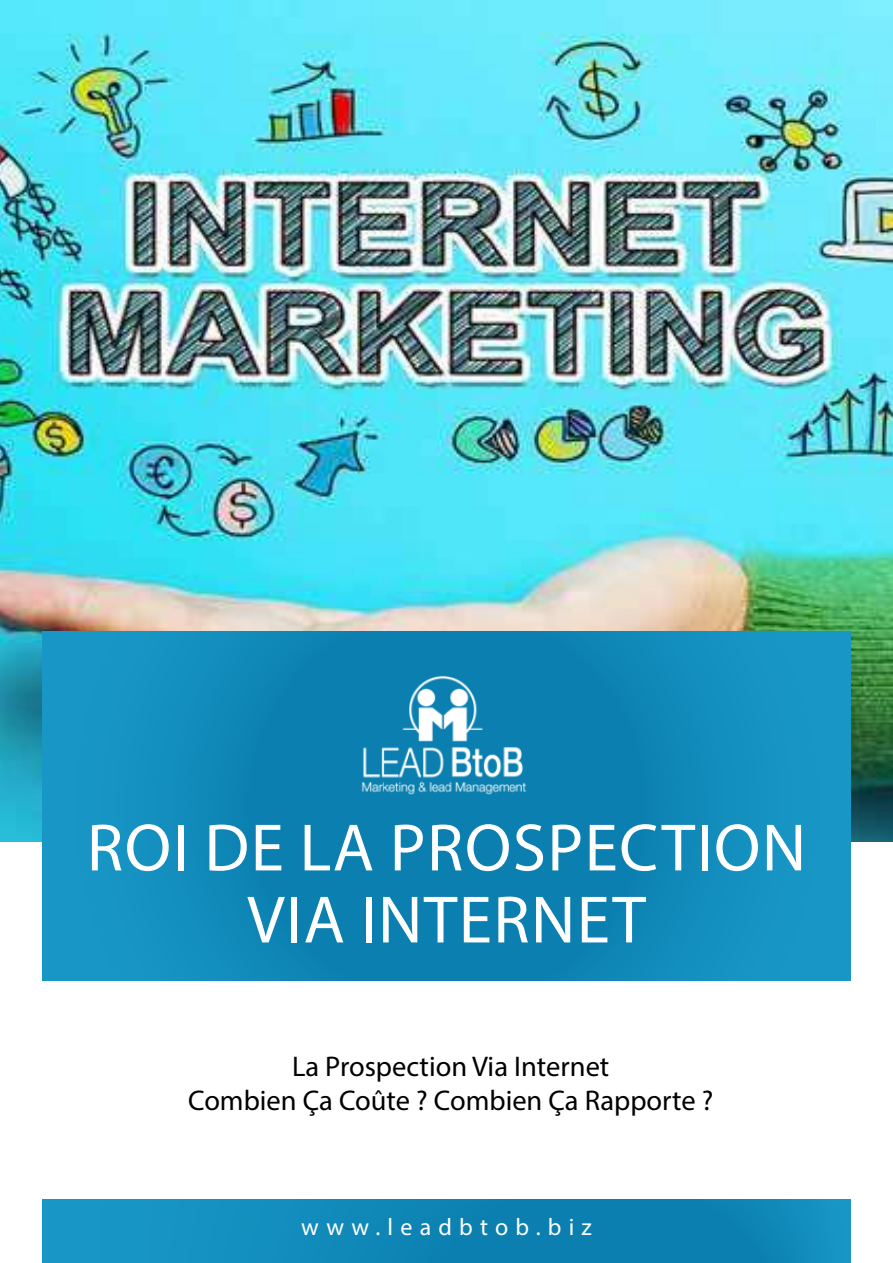
<style>
.page{position:relative;width:893px;height:1263px;background:#fff}
.page>*{position:absolute;margin:0;border:0;box-sizing:border-box;transform-origin:0 0}
.t1{font:67.5px/72px "Myriad Pro";letter-spacing:.02em;color:#fff;text-align:center}
.t2{font:28.5px/34.2px "Myriad Pro";color:#000;text-align:center}
.t3{font:24px "Myriad Pro";letter-spacing:.3em;color:#fff}
</style>
<div class="page">
<img style="left:0;top:0;width:893px;height:842px">
<div style="left:43px;top:631px;width:807px;height:349px;background:linear-gradient(to bottom,#128dbc,#1088b8)"></div>
<svg style="left:43px;top:1199px;width:807px;height:64px;background:#1088b8"></svg>
<img style="left:321px;top:663px;width:251px;height:161px">
<h1 class="t1" style="left:87px;top:811px;width:721px">ROI de la prospection via internet</h1>
<p class="t2" style="left:188px;top:1049px;width:527px">La Prospection Via Internet<br>Combien Ça Coûte ? Combien Ça Rapporte ?</p>
<p class="t3" style="left:301px;top:1212px;width:292px">www.leadbtob.biz</p>
</div>
